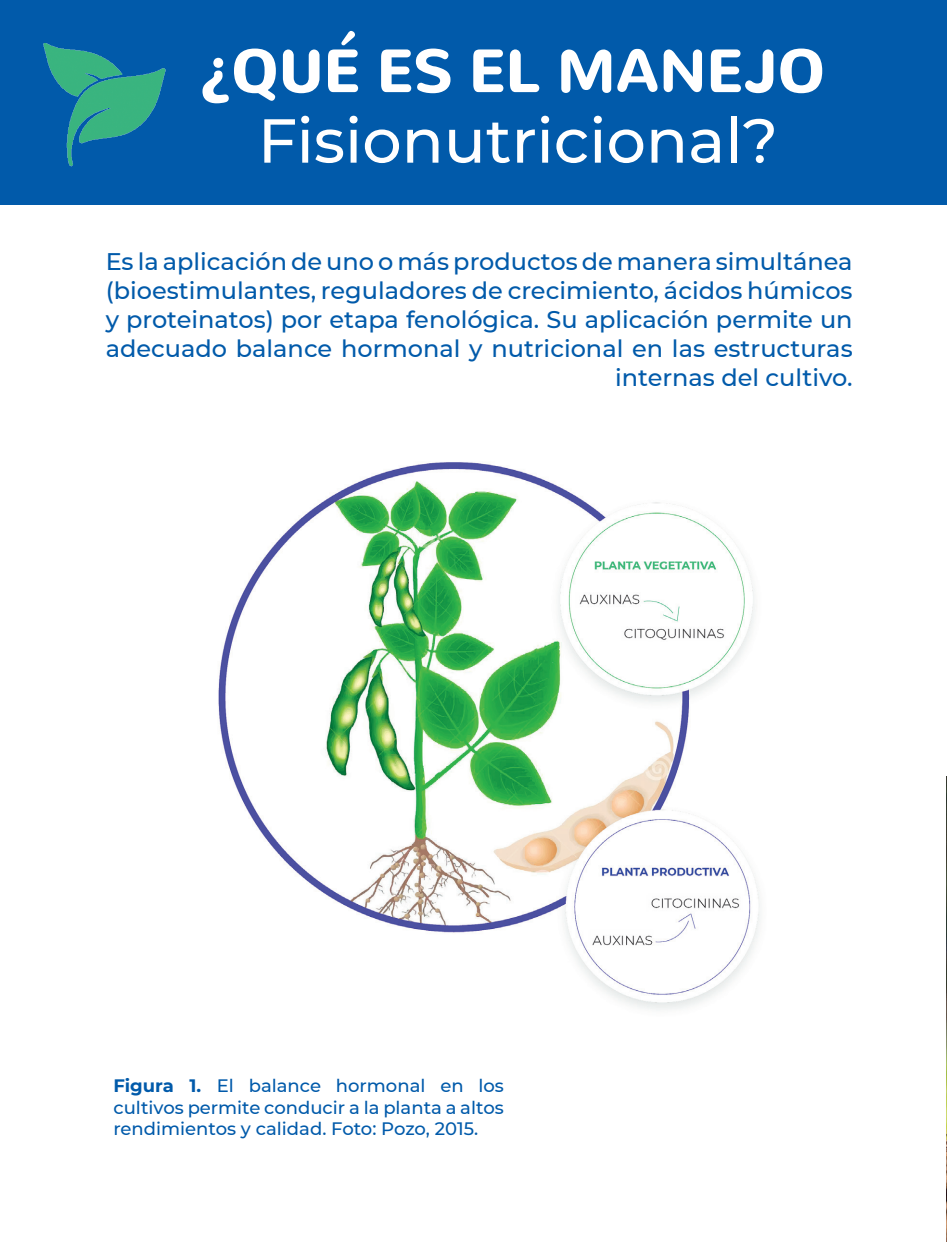
<style>
.page{position:relative;width:947px;height:1242px;background:#fff}
.page>*{position:absolute;margin:0;border:0;box-sizing:border-box;transform-origin:0 0}
.t1{font:500 62px "Montserrat";color:#fff}
.t2{font:900 60px "Nunito";color:#fff}
.t3{font:500 24px/28.8px "Montserrat";color:#015aaa;text-align:right}
.t4{font:500 18px/21.6px "Montserrat";color:#015aaa;text-align:justify}
.s1{font-weight:700}
</style>
<div class="page">
<div style="left:0;top:0;width:947px;height:205px;background:#015aaa"></div>
<img style="left:43px;top:43px;width:123px;height:124px">
<img style="left:218px;top:462px;width:542px;height:549px">
<img style="left:946px;top:777px;width:1px;height:465px">
<h2 class="t2" style="left:200px;top:15px;width:627px">¿QUÉ ES EL MANEJO</h2>
<h1 class="t1" style="left:258px;top:97px;width:522px">Fisionutricional?</h1>
<p class="t3" style="left:106px;top:246px;width:748px">Es la aplicación de uno o más productos de manera simultánea (bioestimulantes, reguladores de crecimiento, ácidos húmicos y proteinatos) por etapa fenológica. Su aplicación permite un adecuado balance hormonal y nutricional en las estructuras internas del cultivo.</p>
<p class="t4" style="left:113px;top:1074px;width:392px"><span class="s1">Figura 1.</span> El balance hormonal en los cultivos permite conducir a la planta a altos rendimientos y calidad. Foto: Pozo, 2015.</p>
</div>
